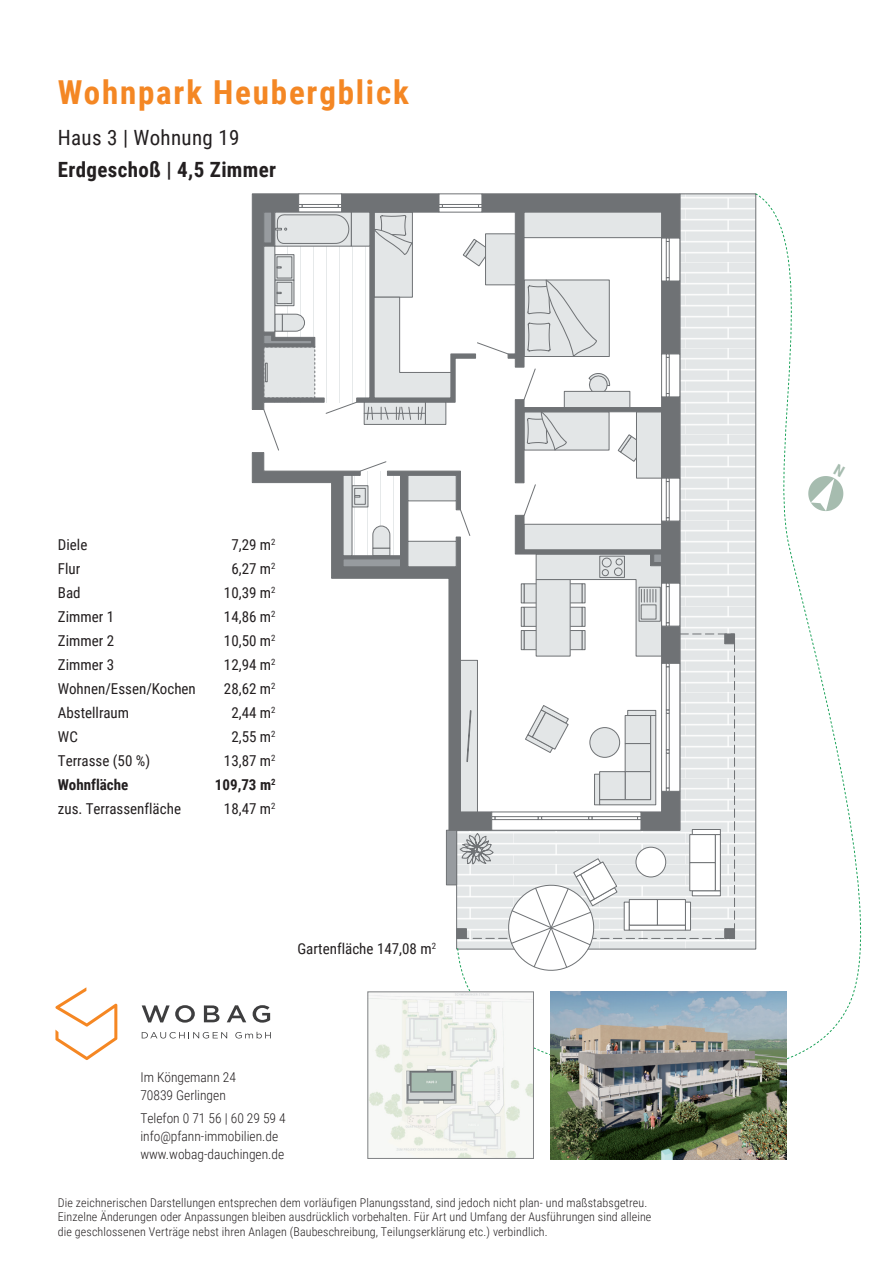
<style>
.page{position:relative;width:893px;height:1263px;background:#fff}
.page>*{position:absolute;margin:0;border:0;box-sizing:border-box;transform-origin:0 0}
.t1{font:700 33px "Roboto Condensed";letter-spacing:.055em;color:#f48724}
.t2{font:700 21px "Roboto Condensed";letter-spacing:.015em;color:#231f20}
.t3{font:21px "Roboto Condensed";letter-spacing:.015em;color:#231f20}
.t4{font:15px "Roboto Condensed";color:#231f20}
.t5{font:700 15px "Roboto Condensed";color:#231f20}
.t6{font:300 13.5px/18px "Roboto Condensed";color:#231f20}
.t7{font:300 12px/14.4px "Roboto Condensed";letter-spacing:.01em;color:#231f20}
</style>
<div class="page">
<svg style="left:55px;top:987px;width:62px;height:73px"></svg>
<svg style="left:142px;top:1005px;width:53px;height:17px"></svg>
<svg style="left:204px;top:1005px;width:15px;height:17px"></svg>
<svg style="left:227px;top:1005px;width:19px;height:17px"></svg>
<svg style="left:253px;top:1005px;width:17px;height:17px"></svg>
<svg style="left:142px;top:1032px;width:85px;height:6px"></svg>
<svg style="left:235px;top:1032px;width:36px;height:6px"></svg>
<svg style="left:457px;top:193px;width:405px;height:867px"></svg>
<svg style="left:251px;top:193px;width:484px;height:746px"></svg>
<div style="left:460px;top:660px;width:18px;height:152px;background:#e3e6e7;border:1px solid #6f7275"></div>
<svg style="left:466px;top:710px;width:6px;height:52px"></svg>
<div style="left:298px;top:193px;width:44px;height:20px;background:#fff;border:1px solid #6f7275"></div>
<svg style="left:302px;top:204px;width:37px;height:4px"></svg>
<svg style="left:298px;top:204px;width:4px;height:4px"></svg>
<div style="left:439px;top:193px;width:43px;height:20px;background:#fff;border:1px solid #6f7275"></div>
<svg style="left:443px;top:204px;width:36px;height:4px"></svg>
<svg style="left:439px;top:204px;width:4px;height:4px"></svg>
<div style="left:661px;top:238px;width:19px;height:43px;background:#fff;border:1px solid #6f7275"></div>
<svg style="left:666px;top:278px;width:4px;height:3px"></svg>
<svg style="left:666px;top:242px;width:4px;height:36px"></svg>
<svg style="left:666px;top:238px;width:4px;height:4px"></svg>
<div style="left:661px;top:353px;width:19px;height:44px;background:#fff;border:1px solid #6f7275"></div>
<svg style="left:666px;top:358px;width:4px;height:36px"></svg>
<svg style="left:666px;top:353px;width:4px;height:5px"></svg>
<div style="left:661px;top:478px;width:19px;height:43px;background:#fff;border:1px solid #6f7275"></div>
<svg style="left:666px;top:518px;width:4px;height:3px"></svg>
<svg style="left:666px;top:482px;width:4px;height:36px"></svg>
<svg style="left:666px;top:478px;width:4px;height:4px"></svg>
<div style="left:661px;top:583px;width:19px;height:43px;background:#fff;border:1px solid #6f7275"></div>
<div style="left:661px;top:663px;width:19px;height:129px;background:#fff;border:1px solid #6f7275"></div>
<svg style="left:666px;top:788px;width:4px;height:4px"></svg>
<svg style="left:666px;top:753px;width:4px;height:35px"></svg>
<svg style="left:666px;top:714px;width:4px;height:36px"></svg>
<svg style="left:666px;top:710px;width:4px;height:4px"></svg>
<svg style="left:666px;top:667px;width:4px;height:43px"></svg>
<svg style="left:666px;top:663px;width:4px;height:4px"></svg>
<div style="left:491px;top:811px;width:150px;height:20px;background:#fff;border:1px solid #6f7275"></div>
<svg style="left:491px;top:816px;width:4px;height:4px"></svg>
<svg style="left:495px;top:816px;width:43px;height:4px"></svg>
<svg style="left:541px;top:816px;width:47px;height:4px"></svg>
<svg style="left:588px;top:816px;width:4px;height:4px"></svg>
<svg style="left:592px;top:816px;width:45px;height:4px"></svg>
<svg style="left:637px;top:816px;width:4px;height:4px"></svg>
<svg style="left:594px;top:774px;width:5px;height:31px"></svg>
<svg style="left:627px;top:710px;width:29px;height:5px"></svg>
<svg style="left:599px;top:715px;width:58px;height:91px"></svg>
<div style="left:352px;top:485px;width:16px;height:22px;background:#d3d6d7;border:1px solid #6f7275"></div>
<div style="left:354px;top:488px;width:12px;height:17px;background:#e3e6e7;border:1px solid #6f7275"></div>
<svg style="left:354px;top:495px;width:6px;height:2px"></svg>
<div style="left:343px;top:475px;width:9px;height:81px;background:#e3e6e7;border:1px solid #6f7275"></div>
<div style="left:407px;top:541px;width:50px;height:26px;background:#e3e6e7;border:1px solid #6f7275"></div>
<div style="left:407px;top:475px;width:50px;height:26px;background:#e3e6e7;border:1px solid #6f7275"></div>
<svg style="left:274px;top:212px;width:77px;height:35px"></svg>
<svg style="left:275px;top:214px;width:75px;height:31px;background:#d8dbdc"></svg>
<svg style="left:462px;top:238px;width:23px;height:29px"></svg>
<div style="left:485px;top:233px;width:31px;height:52px;background:#e3e6e7;border:1px solid #6f7275"></div>
<svg style="left:373px;top:296px;width:79px;height:103px"></svg>
<div style="left:524px;top:212px;width:138px;height:26px;background:#e3e6e7;border:1px solid #6f7275"></div>
<div style="left:263px;top:246px;width:12px;height:86px;background:#e3e6e7;border:1px solid #6f7275"></div>
<div style="left:524px;top:524px;width:138px;height:26px;background:#e3e6e7;border:1px solid #6f7275"></div>
<svg style="left:535px;top:553px;width:135px;height:104px"></svg>
<svg style="left:459px;top:509px;width:12px;height:28px"></svg>
<svg style="left:523px;top:484px;width:13px;height:32px"></svg>
<div style="left:263px;top:212px;width:9px;height:31px;background:#979b9f;border:1px solid #6f7275"></div>
<svg style="left:263px;top:313px;width:49px;height:32px"></svg>
<div style="left:343px;top:558px;width:58px;height:9px;background:#979b9f;border:1px solid #6f7275"></div>
<div style="left:653px;top:554px;width:9px;height:9px;background:#979b9f;border:1px solid #6f7275"></div>
<svg style="left:523px;top:368px;width:13px;height:33px"></svg>
<div style="left:351px;top:212px;width:19px;height:35px;background:#e3e6e7;border:1px solid #6f7275"></div>
<div style="left:364px;top:402px;width:62px;height:23px;background:#e3e6e7;border:1px solid #6f7275"></div>
<hr style="left:364px;top:413px;width:61px;height:1px;background:#6f7275">
<svg style="left:366px;top:406px;width:7px;height:14px"></svg>
<svg style="left:381px;top:406px;width:8px;height:14px"></svg>
<svg style="left:396px;top:406px;width:16px;height:14px"></svg>
<svg style="left:418px;top:406px;width:5px;height:14px"></svg>
<div style="left:425px;top:402px;width:21px;height:23px;background:#e3e6e7;border:1px solid #6f7275"></div>
<svg style="left:588px;top:371px;width:22px;height:20px"></svg>
<div style="left:564px;top:391px;width:66px;height:17px;background:#e3e6e7;border:1px solid #6f7275"></div>
<svg style="left:524px;top:704px;width:45px;height:50px"></svg>
<img style="left:370px;top:994px;width:162px;height:162px">
<img style="left:550px;top:991px;width:237px;height:168px">
<svg style="left:808px;top:464px;width:37px;height:47px"></svg>
<h1 class="t1" style="left:58px;top:69px;width:352px">Wohnpark Heubergblick</h1>
<h2 class="t3" style="left:58px;top:123px;width:183px">Haus 3 | Wohnung 19</h2>
<h2 class="t2" style="left:58px;top:154px;width:220px">Erdgeschoß | 4,5 Zimmer</h2>
<p class="t4" style="left:58px;top:534px;width:31px">Diele</p>
<p class="t4" style="left:231px;top:534px;width:46px">7,29 m<sup>2</sup></p>
<p class="t4" style="left:58px;top:558px;width:24px">Flur</p>
<p class="t4" style="left:231px;top:558px;width:46px">6,27 m<sup>2</sup></p>
<p class="t4" style="left:58px;top:582px;width:24px">Bad</p>
<p class="t4" style="left:224px;top:582px;width:53px">10,39 m<sup>2</sup></p>
<p class="t4" style="left:58px;top:606px;width:58px">Zimmer 1</p>
<p class="t4" style="left:224px;top:606px;width:53px">14,86 m<sup>2</sup></p>
<p class="t4" style="left:58px;top:630px;width:58px">Zimmer 2</p>
<p class="t4" style="left:224px;top:630px;width:53px">10,50 m<sup>2</sup></p>
<p class="t4" style="left:58px;top:654px;width:58px">Zimmer 3</p>
<p class="t4" style="left:224px;top:654px;width:53px">12,94 m<sup>2</sup></p>
<p class="t4" style="left:58px;top:678px;width:139px">Wohnen/Essen/Kochen</p>
<p class="t4" style="left:224px;top:678px;width:53px">28,62 m<sup>2</sup></p>
<p class="t4" style="left:58px;top:702px;width:73px">Abstellraum</p>
<p class="t4" style="left:231px;top:702px;width:46px">2,44 m<sup>2</sup></p>
<p class="t4" style="left:58px;top:726px;width:21px">WC</p>
<p class="t4" style="left:231px;top:726px;width:46px">2,55 m<sup>2</sup></p>
<p class="t4" style="left:58px;top:750px;width:94px">Terrasse (50 %)</p>
<p class="t4" style="left:224px;top:750px;width:53px">13,87 m<sup>2</sup></p>
<p class="t5" style="left:58px;top:774px;width:72px">Wohnfläche</p>
<p class="t5" style="left:215px;top:774px;width:62px">109,73 m<sup>2</sup></p>
<p class="t4" style="left:58px;top:798px;width:125px">zus. Terrassenfläche</p>
<p class="t4" style="left:224px;top:798px;width:53px">18,47 m<sup>2</sup></p>
<p class="t4" style="left:297px;top:938px;width:140px">Gartenfläche 147,08 m<sup>2</sup></p>
<p class="t6" style="left:140px;top:1068px;width:97px">Im Köngemann 24<br>70839 Gerlingen</p>
<p class="t6" style="left:140px;top:1108px;width:147px">Telefon 0 71 56 | 60 29 59 4 info@pfann-immobilien.de www.wobag-dauchingen.de</p>
<p class="t7" style="left:58px;top:1195px;width:595px">Die zeichnerischen Darstellungen entsprechen dem vorläufigen Planungsstand, sind jedoch nicht plan- und maßstabsgetreu.<br>Einzelne Änderungen oder Anpassungen bleiben ausdrücklich vorbehalten. Für Art und Umfang der Ausführungen sind alleine die geschlossenen Verträge nebst ihren Anlagen (Baubeschreibung, Teilungserklärung etc.) verbindlich.</p>
</div>
